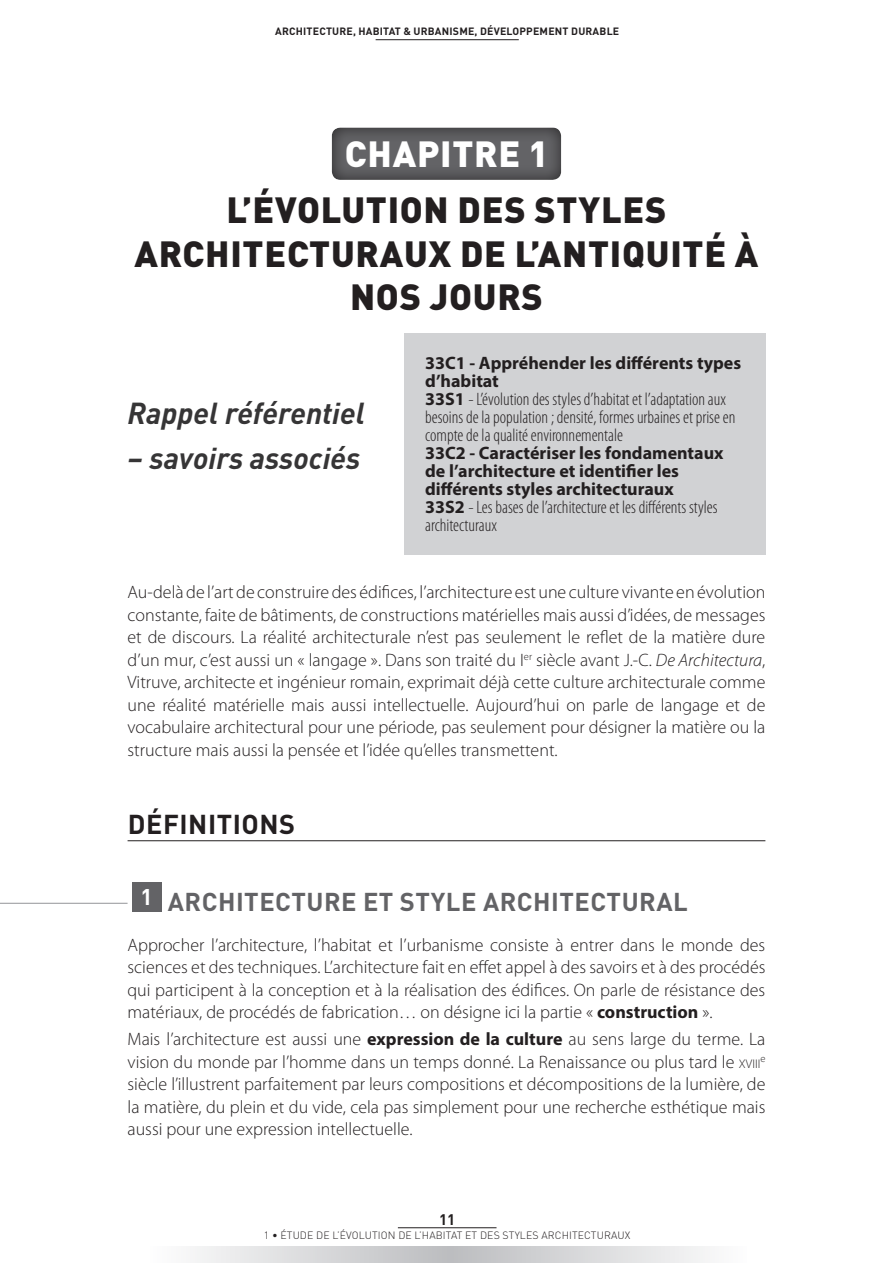
<style>
.page{position:relative;width:893px;height:1263px;background:#fff}
.page>*{position:absolute;margin:0;border:0;box-sizing:border-box;transform-origin:0 0}
.t1{font:900 36px/43.5px "DIN Pro";letter-spacing:.02em;color:#231f20;text-align:center}
.t2{font:900 36px "DIN Pro";letter-spacing:.02em;color:#fff}
.t3{font:italic 700 30px "DIN Pro";color:#363536}
.t4{font:700 27px "DIN Pro";letter-spacing:.02em;color:#231f20}
.t5{font:700 25.5px "DIN Pro";letter-spacing:.02em;color:#636366}
.t6{font:300 18px/22.5px "Myriad Pro";color:#231f20;text-align:justify}
.t7{font:300 condensed 18px/18px "Myriad Pro";color:#231f20}
.t8{font:700 18px/18px "Myriad Pro";color:#231f20}
.t9{font:700 15px "DIN";color:#231f20}
.t10{font:300 10.5px "DIN Pro";letter-spacing:.01em;color:#231f20}
.t11{font:700 10.5px "DIN Pro";letter-spacing:.02em;color:#231f20}
.t12{font:300 10.5px "Myriad Pro";color:#231f20}
.s1{font-weight:700;font-stretch:normal}
.s2{font-weight:300;font-stretch:condensed}
.s3{font-style:italic}
.s4{font-weight:700}
.s5{font-size:12.6px}
</style>
<div class="page">
<svg style="left:195px;top:1246px;width:510px;height:17px;background:#d7d8da"></svg>
<hr style="left:376px;top:39px;width:143px;height:1px;background:#231f20">
<hr style="left:398px;top:1227px;width:98px;height:1px;background:#231f20">
<hr style="left:128px;top:840px;width:637px;height:1px;background:#231f20">
<hr style="left:0;top:903px;width:128px;height:1px;background:#939598">
<div style="left:332px;top:120px;width:262px;height:60px;background:#231f20;opacity:.75"></div>
<div style="left:132px;top:882px;width:30px;height:29px;background:#636366"></div>
<div style="left:404px;top:334px;width:361px;height:221px;background:#d1d2d4"></div>
<p class="t11" style="left:275px;top:23px;width:346px">ARCHITECTURE, HABITAT &amp; URBANISME, DÉVELOPPEMENT DURABLE</p>
<h1 class="t2" style="left:345px;top:123px;width:205px">CHAPITRE 1</h1>
<h1 class="t1" style="left:135px;top:184px;width:625px">L’ÉVOLUTION DES STYLES<br>ARCHITECTURAUX DE L’ANTIQUITÉ À<br>NOS JOURS</h1>
<h2 class="t3" style="left:128px;top:388px;width:239px">Rappel référentiel</h2>
<h2 class="t3" style="left:128px;top:433px;width:234px">– savoirs associés</h2>
<p class="t7" style="left:425px;top:354px;width:318px"><span class="s1">33C1 - Appréhender les différents types d’habitat<br>33S1</span> - L’évolution des styles d’habitat et l’adaptation aux besoins de la population ; densité, formes urbaines et prise en compte de la qualité environnementale</p>
<p class="t8" style="left:425px;top:443px;width:300px">33C2 - Caractériser les fondamentaux de l’architecture et identifier les différents styles architecturaux<br>33S2 <span class="s2">- Les bases de l’architecture et les différents styles architecturaux</span></p>
<p class="t6" style="left:128px;top:581px;width:639px">Au-delà de l’art de construire des édifices, l’architecture est une culture vivante en évolution constante, faite de bâtiments, de constructions matérielles mais aussi d’idées, de messages et de discours. La réalité architecturale n’est pas seulement le reflet de la matière dure d’un mur, c’est aussi un « langage ». Dans son traité du I<sup>er</sup> siècle avant J.-C. <span class="s3">De Architectura</span>, Vitruve, architecte et ingénieur romain, exprimait déjà cette culture architecturale comme une réalité matérielle mais aussi intellectuelle. Aujourd’hui on parle de langage et de vocabulaire architectural pour une période, pas seulement pour désigner la matière ou la structure mais aussi la pensée et l’idée qu’elles transmettent.</p>
<h3 class="t4" style="left:128px;top:802px;width:169px">DÉFINITIONS</h3>
<h3 class="t5" style="left:141px;top:881px;width:549px"><sup>1</sup> ARCHITECTURE ET STYLE ARCHITECTURAL</h3>
<p class="t6" style="left:128px;top:934px;width:639px">Approcher l’architecture, l’habitat et l’urbanisme consiste à entrer dans le monde des sciences et des techniques. L’architecture fait en effet appel à des savoirs et à des procédés qui participent à la conception et à la réalisation des édifices. On parle de résistance des matériaux, de procédés de fabrication… on désigne ici la partie « <span class="s4">construction</span> ».</p>
<p class="t6" style="left:128px;top:1028px;width:639px">Mais l’architecture est aussi une <span class="s4">expression de la culture</span> au sens large du terme. La vision du monde par l’homme dans un temps donné. La Renaissance ou plus tard le <span class="s5">xviii</span></p>
<p class="t12" style="left:760px;top:1052px;width:7px">e</p>
<p class="t6" style="left:128px;top:1073px;width:639px">siècle l’illustrent parfaitement par leurs compositions et décompositions de la lumière, de la matière, du plein et du vide, cela pas simplement pour une recherche esthétique mais aussi pour une expression intellectuelle.</p>
<p class="t9" style="left:439px;top:1210px;width:18px">11</p>
<p class="t10" style="left:264px;top:1228px;width:368px">1 • ÉTUDE DE L’ÉVOLUTION DE L’HABITAT ET DES STYLES ARCHITECTURAUX</p>
</div>
